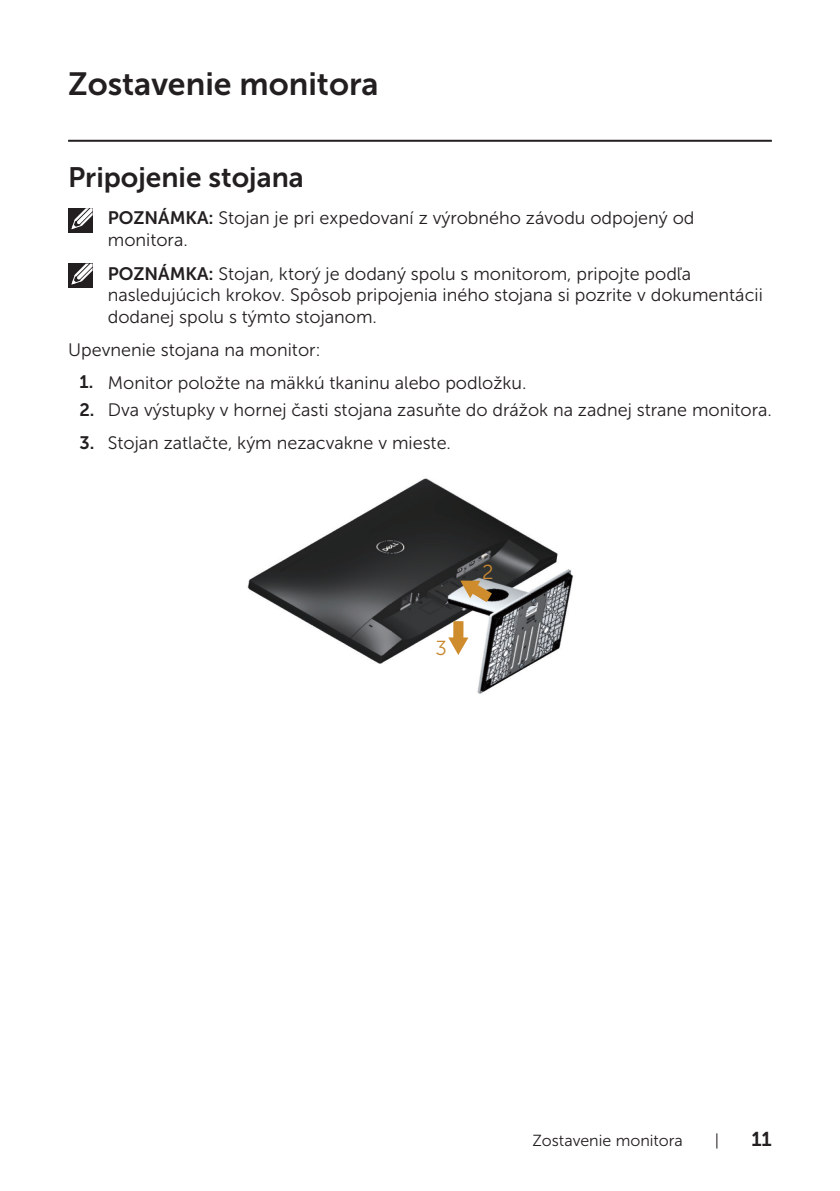
<style>
.page{position:relative;width:840px;height:1191px;background:#fff}
.page>*{position:absolute;margin:0;border:0;box-sizing:border-box;transform-origin:0 0}
.Head_1{font:32px "Museo Sans For Dell 700";color:#231f20}
.Head_2{font:28px "Museo Sans For Dell 700";color:#231f20}
.t1{font:20.2px "Museo Sans For Dell 300";color:#c78830}
.t2{font:20px "Museo Sans For Dell 700";color:#231f20}
.text{font:18px/21.6px "Museo Sans For Dell 300";color:#231f20}
.t3{font:16px "Museo Sans For Dell 300";color:#231f20}
.s1{font-family:"Museo Sans For Dell 700"}
</style>
<div class="page">
<hr style="left:68px;top:140px;width:703px;height:2px;background:#231f20">
<div style="left:68px;top:208px;width:24px;height:25px;background:#231f20"></div>
<svg style="left:71px;top:208px;width:22px;height:22px"></svg>
<div style="left:68px;top:264px;width:24px;height:24px;background:#231f20"></div>
<svg style="left:70px;top:263px;width:23px;height:22px"></svg>
<img style="left:247px;top:478px;width:326px;height:216px">
<svg style="left:448px;top:621px;width:20px;height:34px"></svg>
<svg style="left:460px;top:580px;width:31px;height:22px"></svg>
<p class="Head_1" style="left:68px;top:66px;width:312px">Zostavenie monitora</p>
<p class="Head_2" style="left:68px;top:162px;width:237px">Pripojenie stojana</p>
<p class="text" style="left:108px;top:207px;width:588px"><span class="s1">POZNÁMKA:</span> Stojan je pri expedovaní z výrobného závodu odpojený od monitora.</p>
<p class="text" style="left:108px;top:263px;width:656px"><span class="s1">POZNÁMKA:</span> Stojan, ktorý je dodaný spolu s monitorom, pripojte podľa nasledujúcich krokov. Spôsob pripojenia iného stojana si pozrite v dokumentácii dodanej spolu s týmto stojanom.</p>
<p class="text" style="left:68px;top:339px;width:254px">Upevnenie stojana na monitor:</p>
<p class="text" style="left:79px;top:372px;width:448px"><span class="s1">1.</span> Monitor položte na mäkkú tkaninu alebo podložku.</p>
<p class="text" style="left:79px;top:399px;width:693px"><span class="s1">2.</span> Dva výstupky v hornej časti stojana zasuňte do drážok na zadnej strane monitora.</p>
<p class="text" style="left:79px;top:432px;width:373px"><span class="s1">3.</span> Stojan zatlačte, kým nezacvakne v mieste.</p>
<p class="t1" style="left:435px;top:637px;width:13px">3</p>
<p class="t1" style="left:481px;top:561px;width:13px">2</p>
<p class="t3" style="left:532px;top:1131px;width:152px">Zostavenie monitora</p>
<p class="t3" style="left:714px;top:1131px;width:6px">|</p>
<p class="t2" style="left:751px;top:1127px;width:22px">11</p>
</div>
